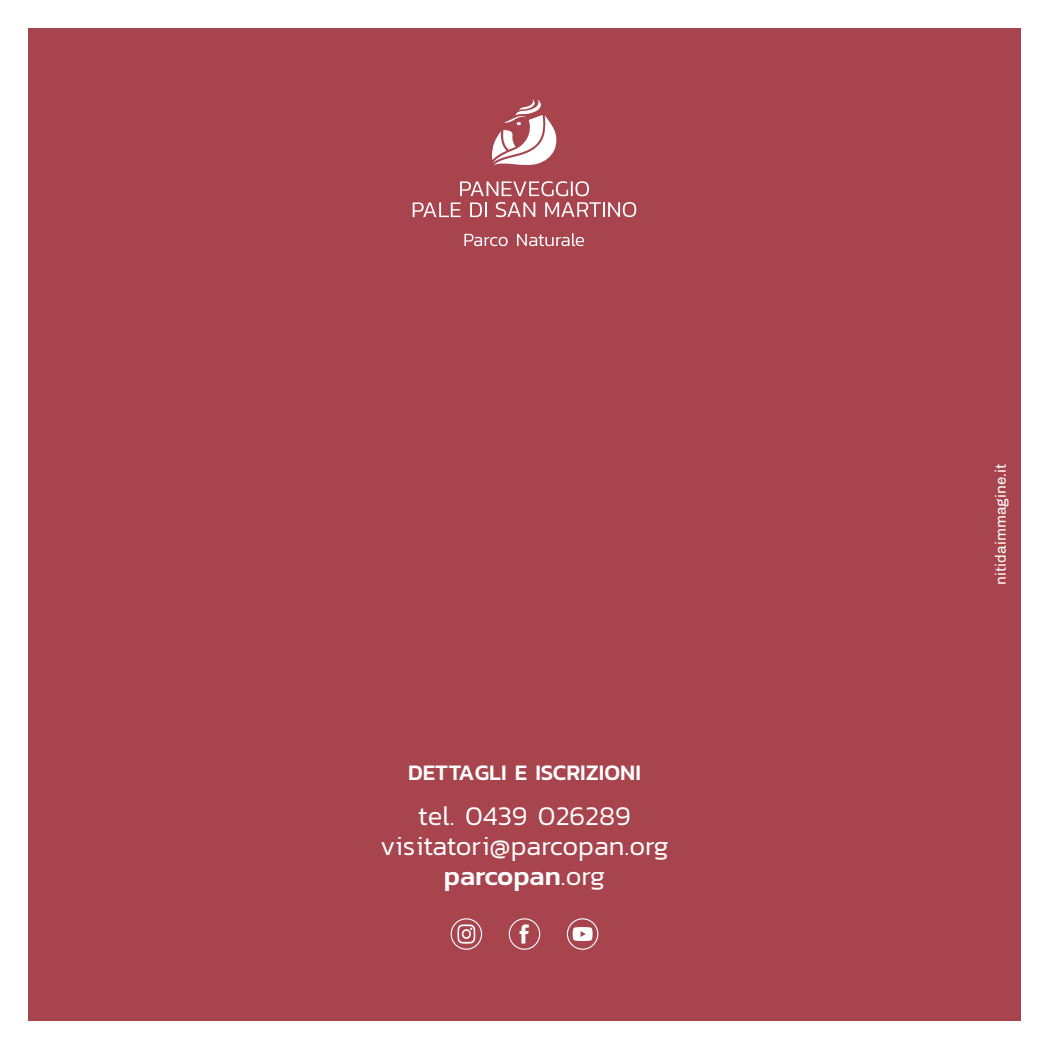
<style>
.page{position:relative;width:1049px;height:1049px;background:#fff}
.page>*{position:absolute;margin:0;border:0;box-sizing:border-box;transform-origin:0 0}
.t1{font:300 27.5px/30px "Kanit";color:#fff;text-align:center}
.t2{font:500 22.5px "Kanit";color:#fff}
.t3{font:15px "Chivo";color:#fff}
.s1{font-weight:500}
</style>
<div class="page">
<div style="left:28px;top:28px;width:992px;height:992px;background:#a7444e"></div>
<svg style="left:413px;top:202px;width:48px;height:15px"></svg>
<svg style="left:470px;top:202px;width:16px;height:15px"></svg>
<svg style="left:496px;top:202px;width:39px;height:15px"></svg>
<svg style="left:545px;top:202px;width:91px;height:15px"></svg>
<svg style="left:460px;top:181px;width:129px;height:15px"></svg>
<svg style="left:464px;top:233px;width:120px;height:13px"></svg>
<svg style="left:492px;top:99px;width:65px;height:66px"></svg>
<svg style="left:509px;top:918px;width:31px;height:32px"></svg>
<svg style="left:451px;top:918px;width:31px;height:32px"></svg>
<svg style="left:567px;top:918px;width:31px;height:32px"></svg>
<p class="t2" style="left:408px;top:756px;width:234px">DETTAGLI E ISCRIZIONI</p>
<p class="t1" style="left:380px;top:800px;width:290px">tel. 0439 026289 visitatori@parcopan.org <span class="s1">parcopan</span>.org</p>
<p class="t3" style="left:992px;top:585px;width:122px;rotate:-90deg">nitidaimmagine.it</p>
</div>
